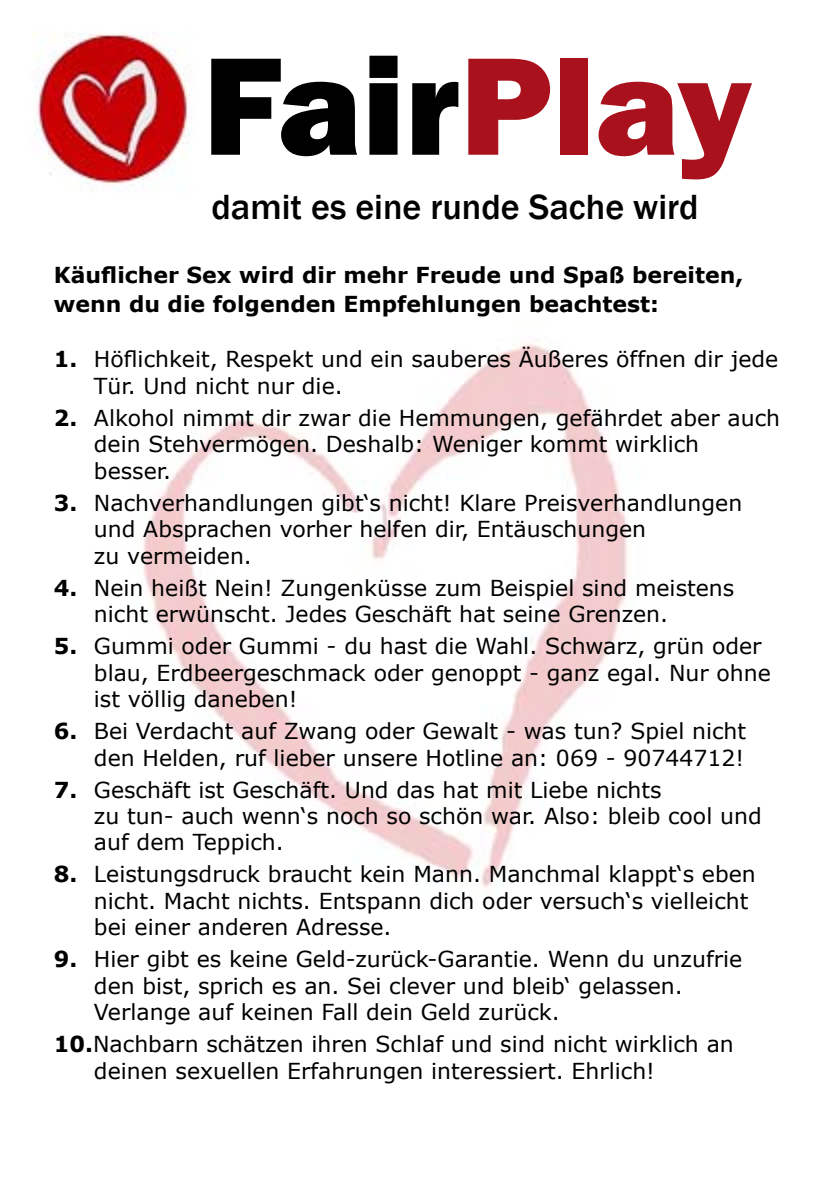
<style>
.page{position:relative;width:840px;height:1191px;background:#fff}
.page>*{position:absolute;margin:0;border:0;box-sizing:border-box;transform-origin:0 0}
.t1{font:800 144px "Franklin Gothic";color:#000}
.t2{font:500 36px "Franklin Gothic";color:#000}
.t3{font:22px/26.4px "Verdana";color:#000}
.t4{font:700 22px/28.8px "Verdana";color:#000}
.s1{color:#a9121c}
.s2{font-weight:700}
</style>
<div class="page">
<img style="left:34px;top:33px;width:594px;height:854px">
<h1 class="t1" style="left:203px;top:13px;width:550px">Fair<span class="s1">Play</span></h1>
<h2 class="t2" style="left:211px;top:185px;width:488px">damit es eine runde Sache wird</h2>
<p class="t4" style="left:54px;top:260px;width:690px">Käuflicher Sex wird dir mehr Freude und Spaß bereiten, wenn du die folgenden Empfehlungen beachtest:</p>
<p class="t3" style="left:94px;top:345px;width:685px;text-indent:-40px"><span class="s2">1.</span> Höflichkeit, Respekt und ein sauberes Äußeres öffnen dir jede<br>Tür. Und nicht nur die.</p>
<p class="t3" style="left:94px;top:404px;width:687px;text-indent:-40px"><span class="s2">2.</span> Alkohol nimmt dir zwar die Hemmungen, gefährdet aber auch dein Stehvermögen. Deshalb: Weniger kommt wirklich besser.</p>
<p class="t3" style="left:94px;top:489px;width:649px;text-indent:-40px"><span class="s2">3.</span> Nachverhandlungen gibt‘s nicht! Klare Preisverhandlungen und Absprachen vorher helfen dir, Entäuschungen<br>zu vermeiden.</p>
<p class="t3" style="left:94px;top:574px;width:641px;text-indent:-40px"><span class="s2">4.</span> Nein heißt Nein! Zungenküsse zum Beispiel sind meistens nicht erwünscht. Jedes Geschäft hat seine Grenzen.</p>
<p class="t3" style="left:94px;top:632px;width:678px;text-indent:-40px"><span class="s2">5.</span> Gummi oder Gummi - du hast die Wahl. Schwarz, grün oder blau, Erdbeergeschmack oder genoppt - ganz egal. Nur ohne ist völlig daneben!</p>
<p class="t3" style="left:54px;top:717px;width:693px;text-align:right"><span class="s2">6.</span> Bei Verdacht auf Zwang oder Gewalt - was tun? Spiel nicht den Helden, ruf lieber unsere Hotline an: 069 - 90744712!</p>
<p class="t3" style="left:94px;top:775px;width:669px;text-indent:-40px"><span class="s2">7.</span> Geschäft ist Geschäft. Und das hat mit Liebe nichts<br>zu tun- auch wenn‘s noch so schön war. Also: bleib cool und auf dem Teppich.</p>
<p class="t3" style="left:94px;top:860px;width:663px;text-indent:-40px"><span class="s2">8.</span> Leistungsdruck braucht kein Mann. Manchmal klappt‘s eben nicht. Macht nichts. Entspann dich oder versuch‘s vielleicht bei einer anderen Adresse.</p>
<p class="t3" style="left:94px;top:945px;width:649px;text-indent:-40px"><span class="s2">9.</span> Hier gibt es keine Geld-zurück-Garantie. Wenn du unzufrie den bist, sprich es an. Sei clever und bleib‘ gelassen.<br>Verlange auf keinen Fall dein Geld zurück.</p>
<p class="t3" style="left:94px;top:1030px;width:641px;text-indent:-40px"><span class="s2">10.</span>Nachbarn schätzen ihren Schlaf und sind nicht wirklich an deinen sexuellen Erfahrungen interessiert. Ehrlich!</p>
</div>
